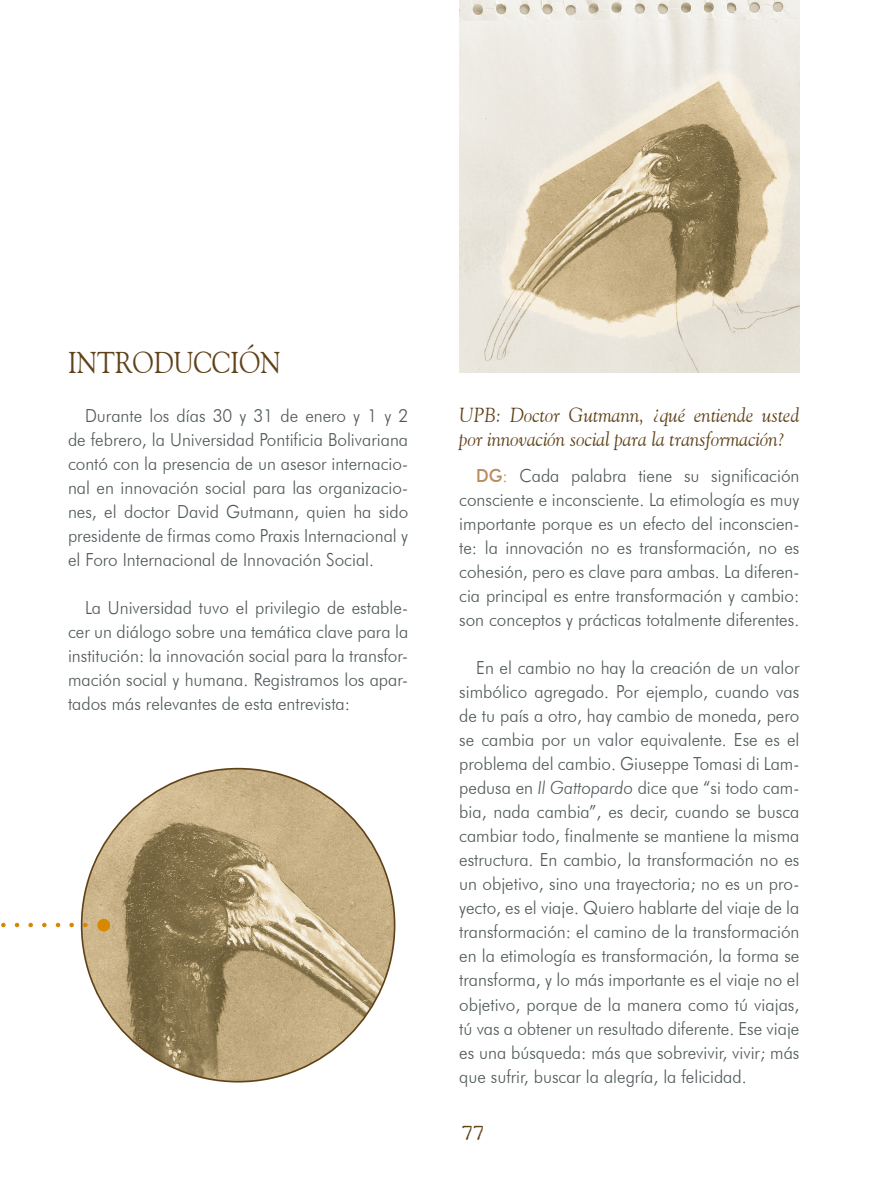
<style>
.page{position:relative;width:893px;height:1191px;background:#fff}
.page>*{position:absolute;margin:0;border:0;box-sizing:border-box;transform-origin:0 0}
._03a_Titulo_Texto_Co{font:30px "Goudy Old Style BT";color:#604218;scale:.9 1}
.t1{font:21px "My type of font";color:#604218}
._13_Pregunta{font:italic 20.25px/24px "Goudy Old Style BT";color:#604218;scale:.95 1}
._01a_Texto_Corrido{font:300 18px/24px "Futura BT";color:#4e5758;text-align:justify;scale:.95 1}
.s1{font-weight:500;color:#b98d5c}
.s2{color:#b98d5c}
.s3{font-style:italic}
</style>
<div class="page">
<img style="left:82px;top:768px;width:313px;height:313px;border-radius:156px">
<svg style="left:1px;top:922px;width:94px;height:5px"></svg>
<div style="left:97px;top:918px;width:13px;height:13px;background:#d78800;border-radius:50%"></div>
<img style="left:459px;top:0;width:340px;height:373px">
<p class="_03a_Titulo_Texto_Co" style="left:68px;top:344px;width:238px">INTRODUCCIÓN</p>
<p class="_01a_Texto_Corrido" style="left:68px;top:404px;width:360px;text-indent:17px">Durante los días 30 y 31 de enero y 1 y 2 de febrero, la Universidad Pontificia Bolivariana contó con la presencia de un asesor internacio&shy;nal en innovación social para las organizacio&shy;nes, el doctor David Gutmann, quien ha sido presidente de firmas como Praxis Internacional y el Foro Internacional de Innovación Social.</p>
<p class="_01a_Texto_Corrido" style="left:68px;top:596px;width:360px;text-indent:17px">La Universidad tuvo el privilegio de estable&shy;cer un diálogo sobre una temática clave para la institución: la innovación social para la transfor&shy;mación social y humana. Registramos los apar&shy;tados más relevantes de esta entrevista:</p>
<p class="_13_Pregunta" style="left:459px;top:403px;width:360px">UPB: Doctor Gutmann, ¿qué entiende usted por innovación social para la transformación?</p>
<p class="_01a_Texto_Corrido" style="left:459px;top:464px;width:360px;text-indent:17px"><span class="s1">DG</span><span class="s2">:</span> Cada palabra tiene su significación consciente e inconsciente. La etimología es muy importante porque es un efecto del inconscien&shy;te: la innovación no es transformación, no es cohesión, pero es clave para ambas. La diferen&shy;cia principal es entre transformación y cambio: son conceptos y prácticas totalmente diferentes.</p>
<p class="_01a_Texto_Corrido" style="left:459px;top:656px;width:360px;text-indent:17px">En el cambio no hay la creación de un valor simbólico agregado. Por ejemplo, cuando vas de tu país a otro, hay cambio de moneda, pero se cambia por un valor equivalente. Ese es el problema del cambio. Giuseppe Tomasi di Lam&shy;pedusa en <span class="s3">Il Gattopardo</span> dice que “si todo cam&shy;bia, nada cambia”, es decir, cuando se busca cambiar todo, finalmente se mantiene la misma estructura. En cambio, la transformación no es un objetivo, sino una trayectoria; no es un pro&shy;yecto, es el viaje. Quiero hablarte del viaje de la transformación: el camino de la transformación en la etimología es transformación, la forma se transforma, y lo más importante es el viaje no el objetivo, porque de la manera como tú viajas, tú vas a obtener un resultado diferente. Ese viaje es una búsqueda: más que sobrevivir, vivir; más que sufrir, buscar la alegría, la felicidad.</p>
<p class="t1" style="left:461px;top:1119px;width:25px">77</p>
</div>
